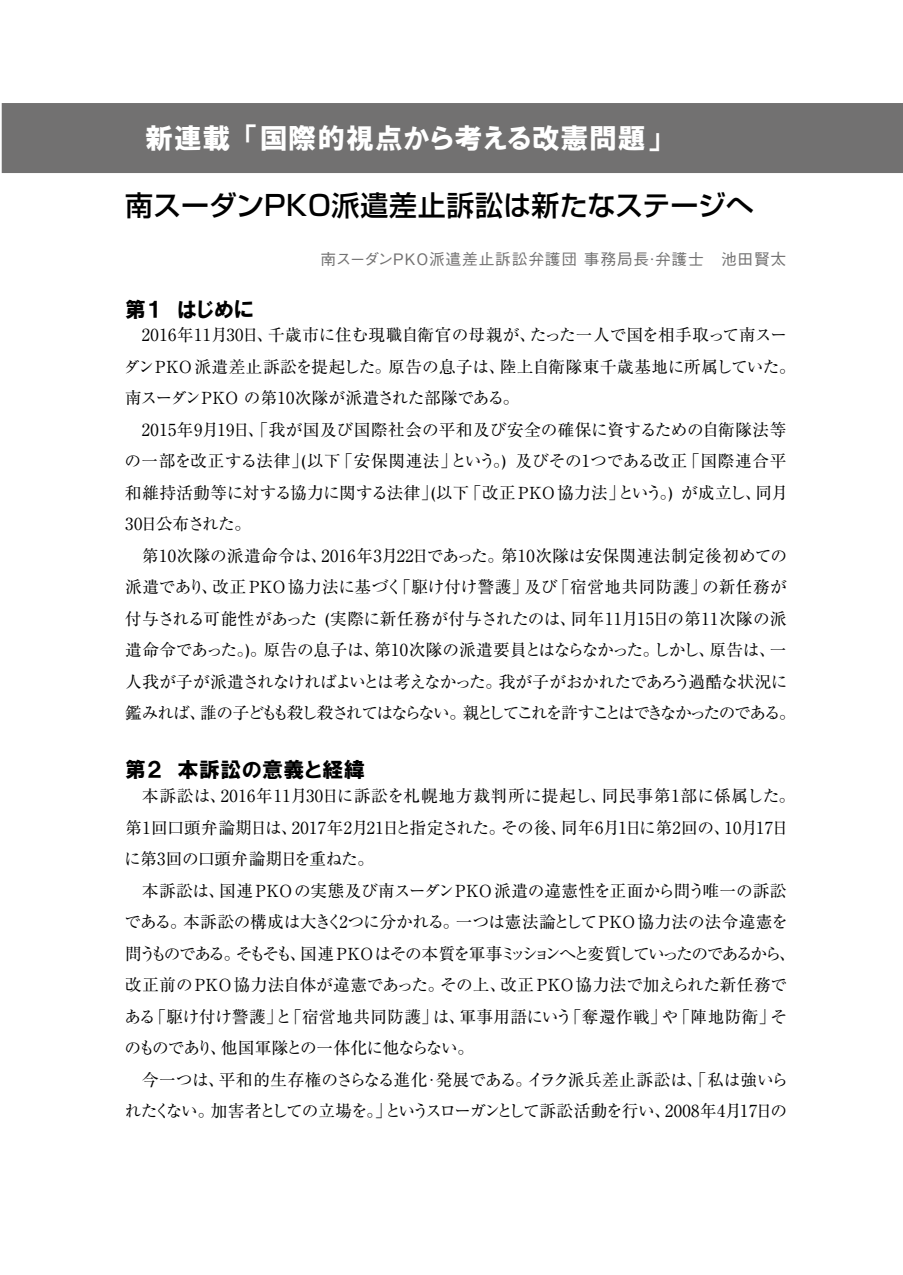
<style>
.page{position:relative;width:903px;height:1275px;background:#fff}
.page>*{position:absolute;margin:0;border:0;box-sizing:border-box;transform-origin:0 0}
.t1{font:500 28px "Shin Go Pro";letter-spacing:.005em;color:#000}
.t2{font:28px "HGP Soei Kakugothic UB";letter-spacing:.025em;color:#fff}
.t3{font:21px "HGP Soei Kakugothic UB";letter-spacing:.025em;color:#000}
.t4{font:16.62px/31.5px "Ryumin Pro";letter-spacing:-.005em;color:#000}
.t5{font:16.62px/31.5px "Ryumin Pro";letter-spacing:.015em;color:#000}
.t6{font:16.62px/31.5px "Ryumin Pro";letter-spacing:-.03em;color:#000;text-align:right}
.t7{font:500 15.75px "Gothic BBB Pro";letter-spacing:.05em;color:#727171}
</style>
<div class="page">
<div style="left:2px;top:103px;width:901px;height:70px;background:#727171"></div>
<h1 class="t2" style="left:145px;top:123px;width:517px">新連載「国際的視点から考える改憲問題」</h1>
<h1 class="t1" style="left:125px;top:182px;width:630px">南スーダンPKO派遣差止訴訟は新たなステージへ</h1>
<p class="t7" style="left:321px;top:247px;width:467px">南スーダンPKO派遣差止訴訟弁護団 事務局長·弁護士　池田賢太</p>
<p class="t3" style="left:125px;top:299px;width:130px">第１　はじめに</p>
<p class="t4" style="left:124px;top:318px;width:674px;text-indent:18px">2016年11月30日、千歳市に住む現職自衛官の母親が、たった一人で国を相手取って南スーダンPKO派遣差止訴訟を提起した。原告の息子は、陸上自衛隊東千歳基地に所属していた。南スーダンPKO の第10次隊が派遣された部隊である。</p>
<p class="t4" style="left:125px;top:413px;width:665px;text-align:justify;text-indent:17px">2015年9月19日、「我が国及び国際社会の平和及び安全の確保に資するための自衛隊法等の一部を改正する法律」（以下「安保関連法」という。）及びその1つである改正「国際連合平和維持活動等に対する協力に関する法律」（以下「改正PKO協力法」という。）が成立し、同月30日公布された。</p>
<p class="t4" style="left:125px;top:539px;width:672px;text-align:center">第10次隊の派遣命令は、2016年3月22日であった。第10次隊は安保関連法制定後初めての<br>派遣であり、改正PKO協力法に基づく「駆け付け警護」及び「宿営地共同防護」の新任務が付与される可能性があった（実際に新任務が付与されたのは、同年11月15日の第11次隊の派遣命令であった。）。原告の息子は、第10次隊の派遣要員とはならなかった。しかし、原告は、一人我が子が派遣されなければよいとは考えなかった。我が子がおかれたであろう過酷な状況に鑑みれば、誰の子どもも殺し殺されてはならない。親としてこれを許すことはできなかったのである。</p>
<p class="t3" style="left:125px;top:759px;width:241px">第２　本訴訟の意義と経緯</p>
<p class="t5" style="left:124px;top:779px;width:673px;text-indent:18px">本訴訟は、2016年11月30日に訴訟を札幌地方裁判所に提起し、同民事第1部に係属した。第1回口頭弁論期日は、2017年2月21日と指定された。その後、同年6月1日に第2回の、10月17日に第3回の口頭弁論期日を重ねた。</p>
<p class="t4" style="left:124px;top:873px;width:673px;text-indent:17px">本訴訟は、国連PKOの実態及び南スーダンPKO派遣の違憲性を正面から問う唯一の訴訟である。本訴訟の構成は大きく2つに分かれる。一つは憲法論としてPKO 協力法の法令違憲を問うものである。そもそも、国連 PKO はその本質を軍事ミッションへと変質していったのであるから、改正前のPKO協力法自体が違憲であった。その上、改正PKO協力法で加えられた新任務である「駆け付け警護」と「宿営地共同防護」は、軍事用語にいう「奪還作戦」や「陣地防衛」そのものであり、他国軍隊との一体化に他ならない。</p>
<p class="t6" style="left:125px;top:1062px;width:665px">今一つは、平和的生存権のさらなる進化 · 発展である。イラク派兵差止訴訟は、「私は強いられたくない。加害者としての立場を。」というスローガンとして訴訟活動を行い、2008年4月17日の</p>
</div>
